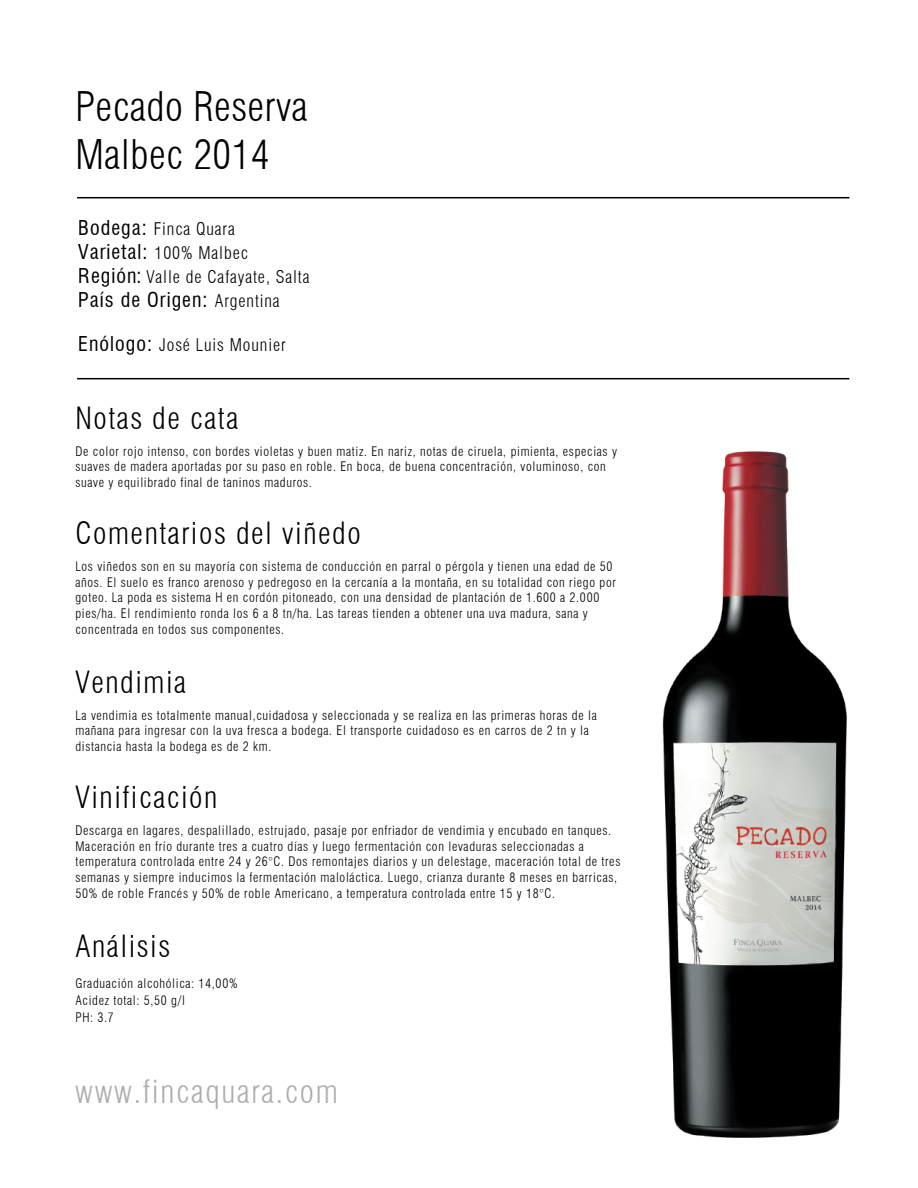
<style>
.page{position:relative;width:918px;height:1188px;background:#fff}
.page>*{position:absolute;margin:0;border:0;box-sizing:border-box;transform-origin:0 0}
.t1{font:300 condensed 39.9px/47.8px "Swiss 721 BT";letter-spacing:.015em;color:#000}
.t2{font:300 condensed 31.65px "Swiss 721 BT";letter-spacing:.055em;color:#aeaeae}
.t3{font:300 condensed 30px "Swiss 721 BT";letter-spacing:.055em;color:#000}
.t4{font:condensed 19.95px "Swiss 721 BT";letter-spacing:.05em;color:#000}
.t5{font:300 condensed 17.1px/24px "Swiss 721 BT";letter-spacing:.055em;color:#000}
.t6{font:300 condensed 12.9px/15.6px "Swiss 721 BT";letter-spacing:.055em;color:#000}
.s1{font-weight:400;font-size:19.95px}
.s2{font-weight:300;font-size:17.1px}
</style>
<div class="page">
<img style="left:662px;top:451px;width:185px;height:687px">
<hr style="left:77px;top:378px;width:772px;height:1px;background:#000">
<hr style="left:77px;top:197px;width:772px;height:1px;background:#000">
<h1 class="t1" style="left:75px;top:83px;width:234px">Pecado Reserva<br>Malbec 2014</h1>
<h3 class="t5" style="left:78px;top:217px;width:233px"><span class="s1">Bodega:</span> Finca Quara<br><span class="s1">Varietal:</span> 100% Malbec<br><span class="s1">Región:</span> Valle de Cafayate, Salta</h3>
<h3 class="t4" style="left:78px;top:287px;width:203px">País de Origen: <span class="s2">Argentina</span></h3>
<h3 class="t5" style="left:78px;top:333px;width:209px"><span class="s1">Enólogo:</span> José Luis Mounier</h3>
<h3 class="t3" style="left:75px;top:400px;width:164px">Notas de cata</h3>
<p class="t6" style="left:75px;top:443px;width:543px">De color rojo intenso, con bordes violetas y buen matiz. En nariz, notas de ciruela, pimienta, especias y suaves de madera aportadas por su paso en roble. En boca, de buena concentración, voluminoso, con suave y equilibrado final de taninos maduros.</p>
<h3 class="t3" style="left:75px;top:515px;width:287px">Comentarios del viñedo</h3>
<p class="t6" style="left:75px;top:558px;width:542px">Los viñedos son en su mayoría con sistema de conducción en parral o pérgola y tienen una edad de 50 años. El suelo es franco arenoso y pedregoso en la cercanía a la montaña, en su totalidad con riego por goteo. La poda es sistema H en cordón pitoneado, con una densidad de plantación de 1.600 a 2.000 pies/ha. El rendimiento ronda los 6 a 8 tn/ha. Las tareas tienden a obtener una uva madura, sana y concentrada en todos sus componentes.</p>
<h3 class="t3" style="left:75px;top:664px;width:112px">Vendimia</h3>
<p class="t6" style="left:75px;top:707px;width:523px">La vendimia es totalmente manual,cuidadosa y seleccionada y se realiza en las primeras horas de la mañana para ingresar con la uva fresca a bodega. El transporte cuidadoso es en carros de 2 tn y la distancia hasta la bodega es de 2 km.</p>
<h3 class="t3" style="left:75px;top:779px;width:143px">Vinificación</h3>
<p class="t6" style="left:75px;top:822px;width:546px">Descarga en lagares, despalillado, estrujado, pasaje por enfriador de vendimia y encubado en tanques.<br>Maceración en frío durante tres a cuatro días y luego fermentación con levaduras seleccionadas a temperatura controlada entre 24 y 26°C. Dos remontajes diarios y un delestage, maceración total de tres semanas y siempre inducimos la fermentación maloláctica. Luego, crianza durante 8 meses en barricas, 50% de roble Francés y 50% de roble Americano, a temperatura controlada entre 15 y 18°C.</p>
<h3 class="t3" style="left:75px;top:928px;width:96px">Análisis</h3>
<p class="t6" style="left:75px;top:975px;width:164px;line-height:17px">Graduación alcohólica: 14,00%<br>Acidez total: 5,50 g/l<br>PH: 3.7</p>
<h2 class="t2" style="left:75px;top:1073px;width:264px">www.fincaquara.com</h2>
</div>
